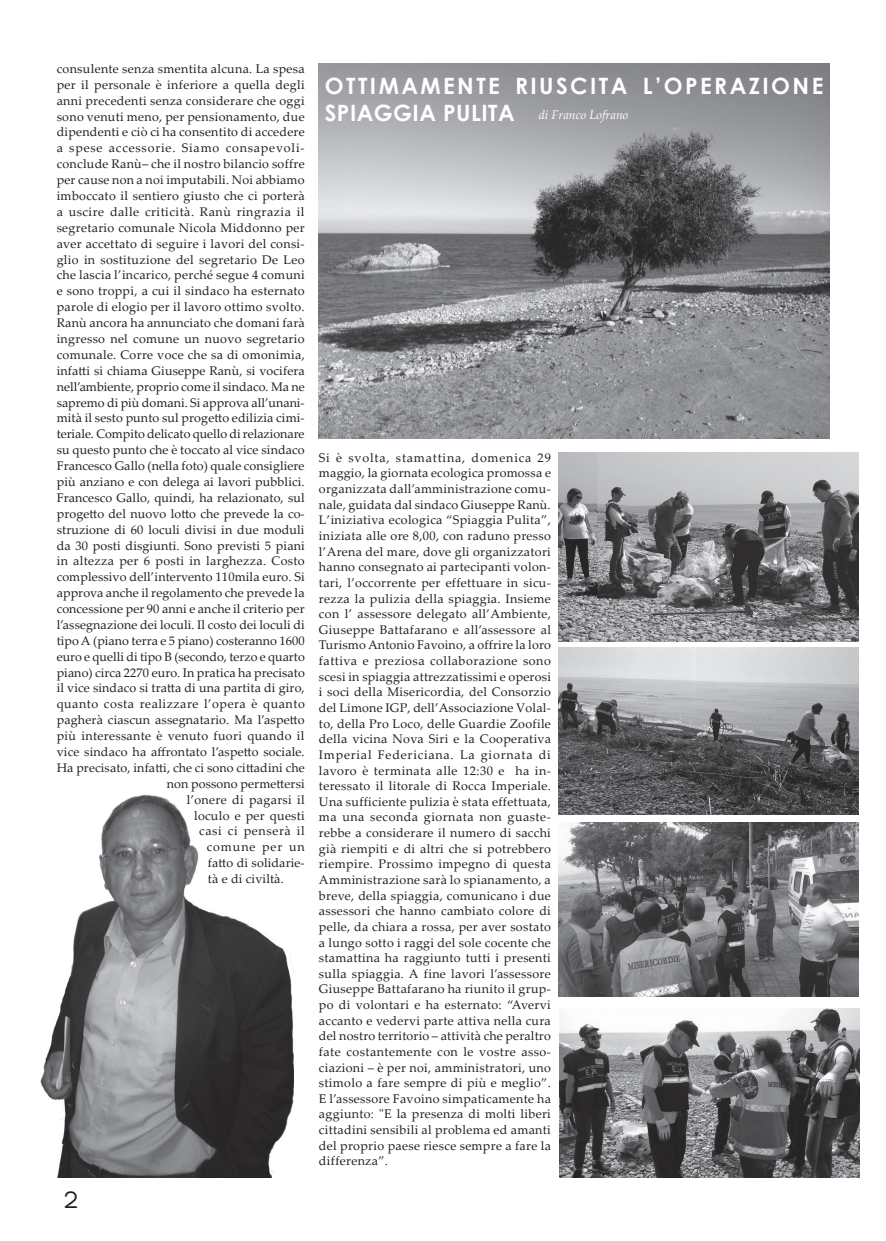
<style>
.page{position:relative;width:886px;height:1241px;background:#fff}
.page>*{position:absolute;margin:0;border:0;box-sizing:border-box;transform-origin:0 0}
.t1{font:26.25px "Hero";color:#231f20}
.t2{font:700 22.5px/27px "Century Gothic";letter-spacing:.11em;color:#fff}
.t3{font:12.5px/15.6px "Palatino Linotype";letter-spacing:.015em;color:#231f20;text-align:justify}
.t4{font:12.5px "Palatino Linotype";letter-spacing:.04em;color:#231f20}
.t5{font:12.5px "Palatino Linotype";letter-spacing:-.005em;color:#231f20}
.t6{font:12.5px "Palatino Linotype";letter-spacing:.065em;color:#231f20}
.t7{font:12.5px "Palatino Linotype";letter-spacing:.05em;color:#231f20}
.t8{font:italic 12.5px "Palatino Linotype";color:#fff}
.t9{font:12.5px "Palatino Linotype";letter-spacing:.075em;color:#231f20}
</style>
<div class="page">
<img style="left:319px;top:64px;width:510px;height:374px">
<img style="left:40px;top:794px;width:253px;height:382px">
<img style="left:558px;top:452px;width:300px;height:189px">
<img style="left:558px;top:647px;width:301px;height:167px">
<img style="left:558px;top:822px;width:301px;height:174px">
<img style="left:559px;top:1008px;width:300px;height:169px">
<p class="t3" style="left:57px;top:60px;width:250px">consulente senza smentita alcuna. La spesa</p>
<p class="t3" style="left:57px;top:76px;width:249px">per il personale è inferiore a quella degli</p>
<p class="t3" style="left:57px;top:92px;width:250px">anni precedenti senza considerare che oggi</p>
<p class="t3" style="left:57px;top:108px;width:250px">sono venuti meno, per pensionamento, due</p>
<p class="t3" style="left:57px;top:124px;width:250px">dipendenti e ciò ci ha consentito di accedere</p>
<p class="t6" style="left:57px;top:139px;width:249px">a spese accessorie. Siamo consapevoli-</p>
<p class="t3" style="left:57px;top:156px;width:250px">conclude Ranù– che il nostro bilancio soffre</p>
<p class="t3" style="left:57px;top:171px;width:249px">per cause non a noi imputabili. Noi abbiamo</p>
<p class="t3" style="left:57px;top:187px;width:250px">imboccato il sentiero giusto che ci porterà</p>
<p class="t4" style="left:57px;top:203px;width:249px">a uscire dalle criticità. Ranù ringrazia il</p>
<p class="t3" style="left:57px;top:219px;width:250px">segretario comunale Nicola Middonno per</p>
<p class="t3" style="left:57px;top:235px;width:250px">aver accettato di seguire i lavori del consi-</p>
<p class="t3" style="left:57px;top:251px;width:249px">glio in sostituzione del segretario De Leo</p>
<p class="t3" style="left:57px;top:267px;width:249px">che lascia l’incarico, perché segue 4 comuni</p>
<p class="t3" style="left:57px;top:283px;width:250px">e sono troppi, a cui il sindaco ha esternato</p>
<p class="t3" style="left:57px;top:298px;width:250px">parole di elogio per il lavoro ottimo svolto.</p>
<p class="t3" style="left:57px;top:314px;width:250px">Ranù ancora ha annunciato che domani farà</p>
<p class="t3" style="left:57px;top:330px;width:249px">ingresso nel comune un nuovo segretario</p>
<p class="t3" style="left:57px;top:346px;width:250px">comunale. Corre voce che sa di omonimia,</p>
<p class="t3" style="left:57px;top:362px;width:250px">infatti si chiama Giuseppe Ranù, si vocifera</p>
<p class="t3" style="left:57px;top:378px;width:250px">nell’ambiente, proprio come il sindaco. Ma ne</p>
<p class="t3" style="left:57px;top:394px;width:250px">sapremo di più domani. Si approva all’unani-</p>
<p class="t3" style="left:57px;top:410px;width:250px">mità il sesto punto sul progetto edilizia cimi-</p>
<p class="t5" style="left:57px;top:425px;width:249px">teriale. Compito delicato quello di relazionare</p>
<p class="t3" style="left:57px;top:441px;width:250px">su questo punto che è toccato al vice sindaco</p>
<p class="t3" style="left:57px;top:457px;width:249px">Francesco Gallo (nella foto) quale consigliere</p>
<p class="t3" style="left:57px;top:473px;width:250px">più anziano e con delega ai lavori pubblici.</p>
<p class="t3" style="left:57px;top:489px;width:250px">Francesco Gallo, quindi, ha relazionato, sul</p>
<p class="t3" style="left:57px;top:505px;width:250px">progetto del nuovo lotto che prevede la co-</p>
<p class="t3" style="left:57px;top:521px;width:249px">struzione di 60 loculi divisi in due moduli</p>
<p class="t3" style="left:57px;top:537px;width:250px">da 30 posti disgiunti. Sono previsti 5 piani</p>
<p class="t3" style="left:57px;top:552px;width:250px">in altezza per 6 posti in larghezza. Costo</p>
<p class="t3" style="left:57px;top:568px;width:250px">complessivo dell’intervento 110mila euro. Si</p>
<p class="t3" style="left:57px;top:584px;width:249px">approva anche il regolamento che prevede la</p>
<p class="t3" style="left:57px;top:600px;width:249px">concessione per 90 anni e anche il criterio per</p>
<p class="t3" style="left:57px;top:616px;width:250px">l’assegnazione dei loculi. Il costo dei loculi di</p>
<p class="t3" style="left:57px;top:632px;width:249px">tipo A (piano terra e 5 piano) costeranno 1600</p>
<p class="t3" style="left:57px;top:648px;width:250px">euro e quelli di tipo B (secondo, terzo e quarto</p>
<p class="t3" style="left:57px;top:664px;width:250px">piano) circa 2270 euro. In pratica ha precisato</p>
<p class="t3" style="left:57px;top:679px;width:250px">il vice sindaco si tratta di una partita di giro,</p>
<p class="t4" style="left:57px;top:695px;width:250px">quanto costa realizzare l’opera è quanto</p>
<p class="t3" style="left:57px;top:711px;width:249px">pagherà ciascun assegnatario. Ma l’aspetto</p>
<p class="t3" style="left:57px;top:727px;width:249px">più interessante è venuto fuori quando il</p>
<p class="t3" style="left:57px;top:743px;width:250px">vice sindaco ha affrontato l’aspetto sociale.</p>
<p class="t3" style="left:57px;top:759px;width:250px">Ha precisato, infatti, che ci sono cittadini che</p>
<p class="t3" style="left:167px;top:775px;width:140px">non possono permettersi</p>
<p class="t3" style="left:187px;top:791px;width:120px">l’onere di pagarsi il</p>
<p class="t3" style="left:194px;top:806px;width:112px">loculo e per questi</p>
<p class="t7" style="left:199px;top:822px;width:107px">casi ci penserà il</p>
<p class="t9" style="left:207px;top:838px;width:100px">comune per un</p>
<p class="t3" style="left:208px;top:854px;width:98px">fatto di solidarie-</p>
<p class="t3" style="left:208px;top:870px;width:77px">tà e di civiltà.</p>
<h1 class="t1" style="left:64px;top:1185px;width:16px">2</h1>
<h2 class="t2" style="left:325px;top:72px;width:500px">OTTIMAMENTE RIUSCITA L’OPERAZIONE<br>SPIAGGIA PULITA</h2>
<p class="t8" style="left:539px;top:105px;width:91px">di Franco Lofrano</p>
<p class="t3" style="left:319px;top:449px;width:234px">Si è svolta, stamattina, domenica 29 maggio, la giornata ecologica promossa e organizzata dall’amministrazione comu&shy;nale, guidata dal sindaco Giuseppe Ranù.<br>L’iniziativa ecologica “Spiaggia Pulita”, iniziata alle ore 8,00, con raduno presso l’Arena del mare, dove gli organizzatori hanno consegnato ai partecipanti volon&shy;tari, l’occorrente per effettuare in sicu&shy;rezza la pulizia della spiaggia. Insieme con l’ assessore delegato all’Ambiente, Giuseppe Battafarano e all’assessore al Turismo Antonio Favoino, a offrire la loro fattiva e preziosa collaborazione sono scesi in spiaggia attrezzatissimi e operosi i soci della Misericordia, del Consorzio del Limone IGP, dell’Associazione Volal&shy;to, della Pro Loco, delle Guardie Zoofile della vicina Nova Siri e la Cooperativa Imperial Federiciana. La giornata di lavoro è terminata alle 12:30 e ha in&shy;teressato il litorale di Rocca Imperiale.<br>Una sufficiente pulizia è stata effettuata, ma una seconda giornata non guaste&shy;rebbe a considerare il numero di sacchi già riempiti e di altri che si potrebbero riempire. Prossimo impegno di questa Amministrazione sarà lo spianamento, a breve, della spiaggia, comunicano i due assessori che hanno cambiato colore di pelle, da chiara a rossa, per aver sostato a lungo sotto i raggi del sole cocente che stamattina ha raggiunto tutti i presenti sulla spiaggia. A fine lavori l’assessore Giuseppe Battafarano ha riunito il grup&shy;po di volontari e ha esternato: “Avervi accanto e vedervi parte attiva nella cura del nostro territorio – attività che peraltro fate costantemente con le vostre asso&shy;ciazioni – è per noi, amministratori, uno stimolo a fare sempre di più e meglio”.<br>E l’assessore Favoino simpaticamente ha aggiunto: "E la presenza di molti liberi cittadini sensibili al problema ed amanti del proprio paese riesce sempre a fare la differenza”.</p>
</div>
